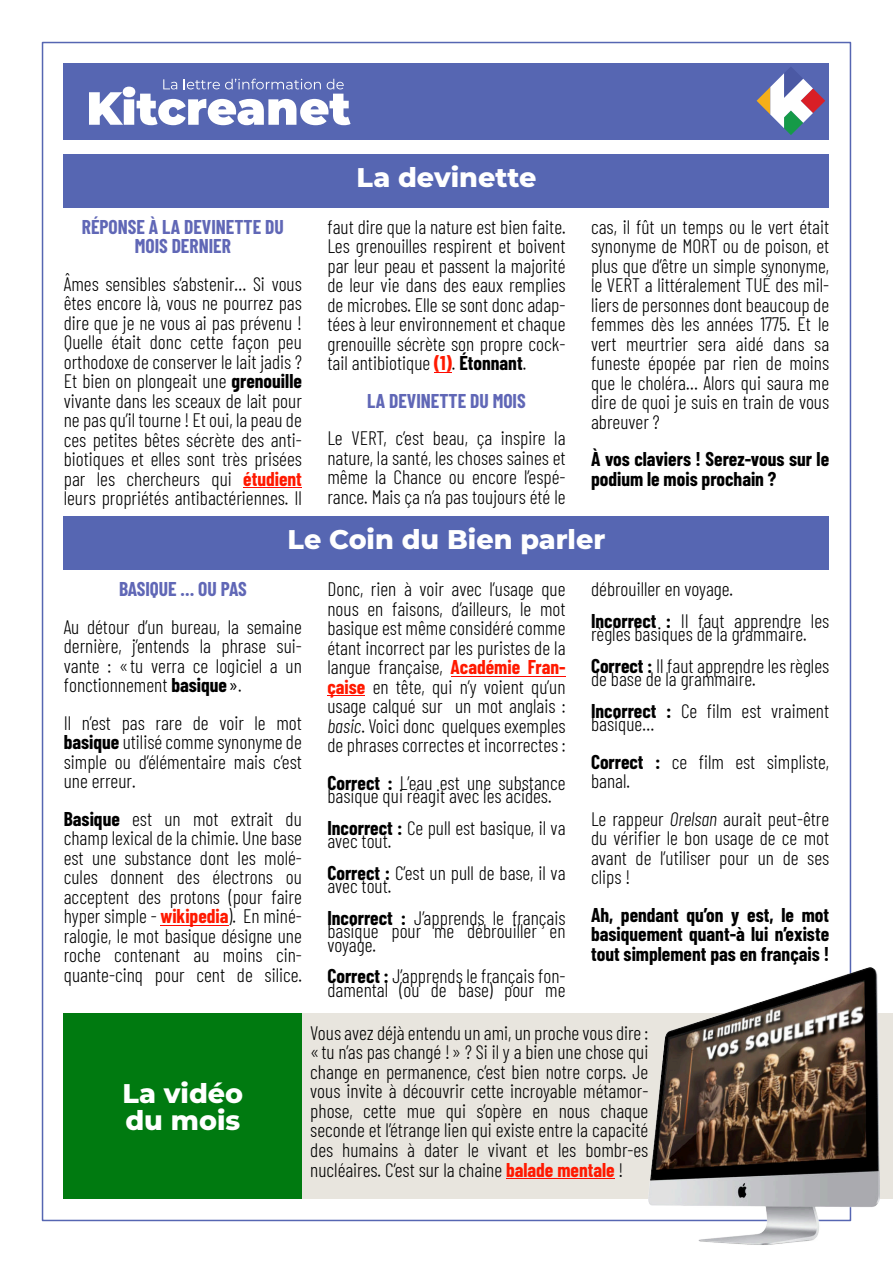
<style>
.page{position:relative;width:893px;height:1263px;background:#fff}
.page>*{position:absolute;margin:0;border:0;box-sizing:border-box;transform-origin:0 0}
.t1{font:800 27px/27px "Montserrat";color:#fff}
.t2{font:300 19.5px/19.5px "Barlow Condensed";color:#000;text-align:justify}
.t3{font:700 19.5px/19.5px "Barlow Condensed";color:#000}
.t4{font:700 19.5px/19.5px "Barlow Condensed";color:#6067b6;text-align:center}
.s1{font-weight:700}
.s2{font-weight:700;color:#ff1900}
.s3{font-weight:400}
.s4{font-style:italic}
</style>
<div class="page">
<div style="left:64px;top:64px;width:765px;height:76px;background:#5666b2"></div>
<svg style="left:89px;top:79px;width:262px;height:46px"></svg>
<div style="left:302px;top:1013px;width:591px;height:186px;background:#e8e5de"></div>
<div style="left:64px;top:1013px;width:238px;height:186px;background:#007a10"></div>
<svg style="left:757px;top:67px;width:68px;height:68px"></svg>
<hr style="left:506px;top:1178px;width:109px;height:1px;background:#ff0900">
<div style="left:64px;top:154px;width:765px;height:53px;background:#5666b2"></div>
<hr style="left:243px;top:487px;width:59px;height:1px;background:#ff0900">
<svg style="left:434px;top:372px;width:18px;height:1px"></svg>
<div style="left:64px;top:516px;width:765px;height:54px;background:#5666b2"></div>
<hr style="left:160px;top:924px;width:69px;height:1px;background:#ff0900">
<hr style="left:451px;top:675px;width:115px;height:1px;background:#ff0900">
<hr style="left:327px;top:695px;width:38px;height:1px;background:#ff0900">
<img style="left:648px;top:967px;width:231px;height:278px">
<h1 class="t1" style="left:357px;top:164px;width:181px">La devinette</h1>
<p class="t4" style="left:82px;top:216px;width:203px">RÉPONSE À LA DEVINETTE DU<br>MOIS DERNIER</p>
<p class="t2" style="left:64px;top:273px;width:240px">Âmes sensibles s’abstenir… Si vous êtes encore là, vous ne pourrez pas dire que je ne vous ai pas prévenu !<br>Quelle était donc cette façon peu orthodoxe de conserver le lait jadis ?<br>Et bien on plongeait une <span class="s1">grenouille </span>vivante dans les sceaux de lait pour ne pas qu’il tourne ! Et oui, la peau de ces petites bêtes sécrète des anti&shy;biotiques et elles sont très prisées par les chercheurs qui <span class="s2">étudient </span>leurs propriétés antibactériennes. Il</p>
<p class="t2" style="left:591px;top:216px;width:240px">cas, il fût un temps ou le vert était synonyme de MORT ou de poison, et plus que d’être un simple synonyme, le VERT a littéralement TUÉ des mil&shy;liers de personnes dont beaucoup de femmes dès les années 1775. Et le vert meurtrier sera aidé dans sa funeste épopée par rien de moins que le choléra… Alors qui saura me dire de quoi je suis en train de vous abreuver ?</p>
<p class="t3" style="left:591px;top:448px;width:240px">À vos claviers ! Serez-vous sur le podium le mois prochain ?</p>
<h1 class="t1" style="left:288px;top:526px;width:319px">Le Coin du Bien parler</h1>
<p class="t2" style="left:327px;top:216px;width:240px">faut dire que la nature est bien faite.<br>Les grenouilles respirent et boivent par leur peau et passent la majorité de leur vie dans des eaux remplies de microbes. Elle se sont donc adap&shy;tées à leur environnement et chaque grenouille sécrète son propre cock&shy;tail antibiotique <span class="s2">(1)</span>. <span class="s1">Étonnant</span>.</p>
<p class="t4" style="left:367px;top:390px;width:160px">LA DEVINETTE DU MOIS</p>
<p class="t2" style="left:327px;top:427px;width:240px">Le VERT, c’est beau, ça inspire la nature, la santé, les choses saines et même la Chance ou encore l’espé&shy;rance. Mais ça n’a pas toujours été le</p>
<p class="t4" style="left:119px;top:578px;width:129px">BASIQUE … OU PAS</p>
<p class="t2" style="left:64px;top:615px;width:240px">Au détour d’un bureau, la semaine dernière, j’entends la phrase sui&shy;vante : «tu verra ce logiciel a un fonctionnement <span class="s1">basique</span><span class="s3">»</span>.</p>
<p class="t2" style="left:64px;top:711px;width:240px">Il n’est pas rare de voir le mot <span class="s1">basique</span> utilisé comme synonyme de simple ou d’élémentaire mais c’est une erreur.</p>
<p class="t2" style="left:64px;top:807px;width:240px"><span class="s1">Basique</span> est un mot extrait du champ lexical de la chimie. Une base est une substance dont les molé&shy;cules donnent des électrons ou acceptent des protons (pour faire hyper simple - <span class="s2">wikipedia</span>). En miné&shy;ralogie, le mot basique désigne une roche contenant au moins cin&shy;quante-cinq pour cent de silice.</p>
<p class="t2" style="left:327px;top:578px;width:240px">Donc, rien à voir avec l’usage que nous en faisons, d’ailleurs, le mot basique est même considéré comme étant incorrect par les puristes de la langue française, <span class="s2">Académie Fran&shy;çaise</span> en tête, qui n’y voient qu’un usage calqué sur un mot anglais : <span class="s4">basic</span>. Voici donc quelques exemples de phrases correctes et incorrectes :</p>
<p class="t2" style="left:327px;top:771px;width:240px"><span class="s1">Correct :</span> L’eau est une substance</p>
<p class="t2" style="left:327px;top:779px;width:240px;line-height:31.5px">basique qui réagit avec les acides.<br><span class="s1">Incorrect :</span> Ce pull est basique, il va</p>
<p class="t2" style="left:327px;top:824px;width:240px;line-height:31.5px">avec tout.<br><span class="s1">Correct :</span> C’est un pull de base, il va</p>
<p class="t2" style="left:327px;top:869px;width:240px;line-height:31.5px">avec tout.<br><span class="s1">Incorrect :</span> J’apprends le français</p>
<p class="t2" style="left:327px;top:920px;width:240px">basique pour me débrouiller en</p>
<p class="t2" style="left:327px;top:927px;width:240px;line-height:31.5px">voyage.<br><span class="s1">Correct :</span> J’apprends le français fon-</p>
<p class="t2" style="left:327px;top:978px;width:240px">damental (ou de base) pour me</p>
<p class="t2" style="left:591px;top:572px;width:240px;line-height:31.5px">débrouiller en voyage.<br><span class="s1">Incorrect :</span> Il faut apprendre les</p>
<p class="t2" style="left:591px;top:617px;width:240px;line-height:31.5px">règles basiques de la grammaire.<br><span class="s1">Correct :</span> Il faut apprendre les règles</p>
<p class="t2" style="left:591px;top:662px;width:240px;line-height:31.5px">de base de la grammaire.<br><span class="s1">Incorrect :</span> Ce film est vraiment</p>
<p class="t2" style="left:591px;top:704px;width:240px;line-height:37.5px">basique…<br><span class="s1">Correct :</span> ce film est simpliste,</p>
<p class="t2" style="left:591px;top:761px;width:240px;line-height:37.5px">banal.<br>Le rappeur <span class="s4">Orelsan</span> aurait peut-être</p>
<p class="t2" style="left:591px;top:827px;width:240px">du vérifier le bon usage de ce mot avant de l’utiliser pour un de ses clips !</p>
<p class="t3" style="left:591px;top:904px;width:240px;text-align:justify">Ah, pendant qu’on y est, le mot basiquement quant-à lui n’existe tout simplement pas en français !</p>
<h1 class="t1" style="left:122px;top:1080px;width:122px">La vidéo du mois</h1>
<p class="t2" style="left:310px;top:1022px;width:340px">Vous avez déjà entendu un ami, un proche vous dire : «tu n’as pas changé !» ? Si il y a bien une chose qui change en permanence, c’est bien notre corps. Je vous invite à découvrir cette incroyable métamor&shy;phose, cette mue qui s’opère en nous chaque seconde et l’étrange lien qui existe entre la capacité des humains à dater le vivant et les bombr-es nucléaires. C’est sur la chaine <span class="s2">balade mentale</span> !</p>
</div>
